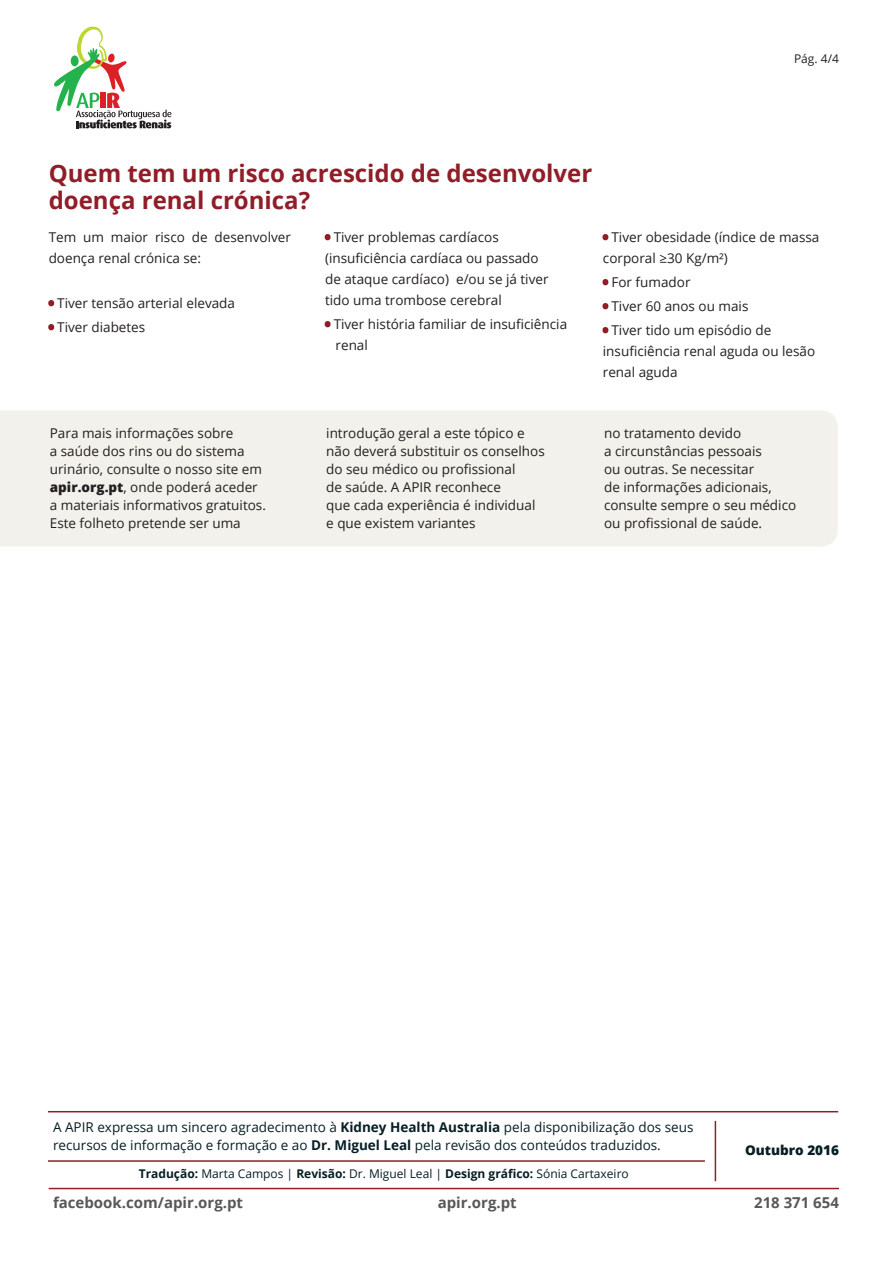
<style>
.page{position:relative;width:893px;height:1263px;background:#fff}
.page>*{position:absolute;margin:0;border:0;box-sizing:border-box;transform-origin:0 0}
.t1{font:700 24px/27px "Open Sans";color:#901d27}
.t2{font:700 15px "Open Sans";color:#57585a}
.t3{font:13.5px/18px "Open Sans";color:#231f20}
.t4{font:13.5px/18px "Open Sans";color:#061e24}
.t5{font:800 13.5px "Open Sans";color:#061e24}
.t6{font:12px "Open Sans";color:#061e24}
.t7{font:12px "Open Sans";color:#231f20}
.s1{color:#901d27}
.s2{font-weight:800}
.s3{font-weight:700}
</style>
<div class="page">
<svg style="left:54px;top:26px;width:118px;height:102px"></svg>
<svg style="left:324px;top:234px;width:7px;height:7px"></svg>
<svg style="left:324px;top:321px;width:7px;height:7px"></svg>
<svg style="left:48px;top:300px;width:7px;height:7px"></svg>
<svg style="left:48px;top:324px;width:7px;height:7px"></svg>
<svg style="left:602px;top:234px;width:7px;height:7px"></svg>
<svg style="left:602px;top:279px;width:7px;height:7px"></svg>
<svg style="left:602px;top:303px;width:7px;height:7px"></svg>
<svg style="left:602px;top:327px;width:7px;height:7px"></svg>
<div style="left:0;top:410px;width:838px;height:136px;background:#f2f1ec"></div>
<hr style="left:48px;top:1160px;width:657px;height:2px;background:#901d27">
<hr style="left:49px;top:1188px;width:790px;height:1px;background:#901d27">
<hr style="left:48px;top:1111px;width:790px;height:1px;background:#901d27">
<hr style="left:715px;top:1121px;width:1px;height:60px;background:#901d27">
<p class="t7" style="left:794px;top:51px;width:46px">Pág. 4/4</p>
<h1 class="t1" style="left:49px;top:159px;width:545px">Quem tem um risco acrescido de desenvolver doença renal crónica?</h1>
<p class="t3" style="left:49px;top:226px;width:244px;line-height:21px">Tem um maior risco de desenvolver doença renal crónica se:</p>
<p class="t3" style="left:49px;top:294px;width:188px"><span class="s1">•</span> Tiver tensão arterial elevada</p>
<p class="t3" style="left:49px;top:318px;width:98px"><span class="s1">•</span> Tiver diabetes</p>
<p class="t3" style="left:325px;top:226px;width:225px;line-height:21px"><span class="s1">•</span> Tiver problemas cardíacos (insuficiência cardíaca ou passado de ataque cardíaco) e/ou se já tiver tido uma trombose cerebral</p>
<p class="t3" style="left:336px;top:313px;width:233px;line-height:21px;text-indent:-11px"><span class="s1">•</span> Tiver história familiar de insuficiência renal</p>
<p class="t3" style="left:603px;top:226px;width:218px;line-height:21px"><span class="s1">•</span> Tiver obesidade (índice de massa corporal ≥30 Kg/m²)</p>
<p class="t3" style="left:603px;top:273px;width:89px"><span class="s1">•</span> For fumador</p>
<p class="t3" style="left:603px;top:297px;width:147px"><span class="s1">•</span> Tiver 60 anos ou mais</p>
<p class="t3" style="left:603px;top:319px;width:214px;line-height:21px"><span class="s1">•</span> Tiver tido um episódio de insuficiência renal aguda ou lesão renal aguda</p>
<p class="t3" style="left:50px;top:424px;width:218px">Para mais informações sobre<br>a saúde dos rins ou do sistema urinário, consulte o nosso site em <span class="s2">apir.org.pt</span>, onde poderá aceder a materiais informativos gratuitos.<br>Este folheto pretende ser uma</p>
<p class="t3" style="left:326px;top:424px;width:220px">introdução geral a este tópico e não deverá substituir os conselhos do seu médico ou profissional<br>de saúde. A APIR reconhece<br>que cada experiência é individual e que existem variantes</p>
<p class="t3" style="left:604px;top:424px;width:194px">no tratamento devido<br>a circunstâncias pessoais<br>ou outras. Se necessitar<br>de informações adicionais, consulte sempre o seu médico ou profissional de saúde.</p>
<p class="t4" style="left:53px;top:1118px;width:642px">A APIR expressa um sincero agradecimento à <span class="s3">Kidney Health Australia</span> pela disponibilização dos seus recursos de informação e formação e ao <span class="s3">Dr. Miguel Leal</span> pela revisão dos conteúdos traduzidos.</p>
<p class="t6" style="left:139px;top:1166px;width:491px"><span class="s3">Tradução:</span> Marta Campos | <span class="s3">Revisão:</span> Dr. Miguel Leal | <span class="s3">Design gráfico:</span> Sónia Cartaxeiro</p>
<p class="t5" style="left:745px;top:1140px;width:95px">Outubro 2016</p>
<p class="t2" style="left:53px;top:1192px;width:192px">facebook.com/apir.org.pt</p>
<p class="t2" style="left:438px;top:1192px;width:81px">apir.org.pt</p>
<p class="t2" style="left:754px;top:1192px;width:86px">218 371 654</p>
</div>
